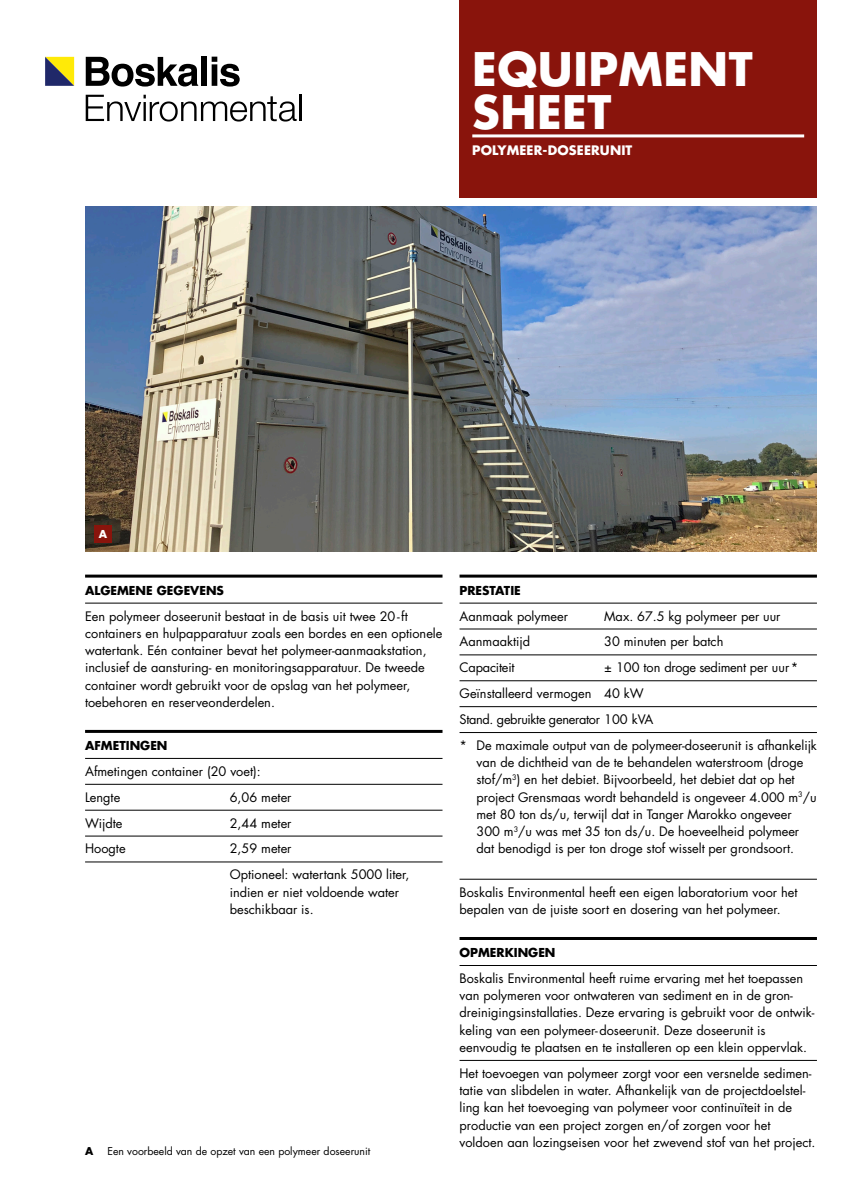
<style>
.page{position:relative;width:851px;height:1191px;background:#fff}
.page>*{position:absolute;margin:0;border:0;box-sizing:border-box;transform-origin:0 0}
._000_JEC_Heading_1{font:700 45px "Futura Std";letter-spacing:.01em;color:#fff}
._000_JEC_Heading_1_u{font:700 45px "Futura Std";letter-spacing:.01em;color:#fff}
.body_upperline{font:12.75px/17.2px "Futura Std";color:#000}
.body_upperline-2{font:12.75px "Futura Std";letter-spacing:-.025em;color:#000}
.body_upperline-3{font:12.75px "Futura Std";letter-spacing:-.02em;color:#000}
._000_JEC_Subheading{font:700 12.75px "Futura Std";letter-spacing:.01em;color:#fff}
.kop_3{font:700 12px "Futura Std";color:#000}
.t1{font:700 10.65px "Futura Std";color:#fff}
.captions{font:10.5px "Futura Std";color:#000}
.captions-2{font:700 10.5px "Futura Std";color:#000}
</style>
<div class="page">
<img style="left:85px;top:206px;width:731px;height:345px">
<div style="left:459px;top:0;width:357px;height:198px;background:#89140c"></div>
<hr style="left:472px;top:134px;width:332px;height:3px;background:#fff">
<hr style="left:85px;top:574px;width:357px;height:3px;background:#000">
<hr style="left:85px;top:603px;width:357px;height:1px;background:#000">
<hr style="left:85px;top:730px;width:357px;height:3px;background:#000">
<hr style="left:85px;top:758px;width:357px;height:1px;background:#000">
<hr style="left:85px;top:784px;width:357px;height:1px;background:#000">
<hr style="left:85px;top:810px;width:357px;height:1px;background:#000">
<hr style="left:85px;top:835px;width:357px;height:1px;background:#000">
<hr style="left:85px;top:861px;width:357px;height:1px;background:#000">
<hr style="left:459px;top:574px;width:357px;height:3px;background:#000">
<hr style="left:459px;top:603px;width:357px;height:1px;background:#000">
<hr style="left:459px;top:628px;width:357px;height:1px;background:#000">
<hr style="left:459px;top:654px;width:357px;height:1px;background:#000">
<hr style="left:459px;top:680px;width:357px;height:1px;background:#000">
<hr style="left:459px;top:706px;width:357px;height:1px;background:#000">
<hr style="left:459px;top:732px;width:357px;height:1px;background:#000">
<hr style="left:459px;top:879px;width:357px;height:1px;background:#000">
<hr style="left:459px;top:937px;width:357px;height:3px;background:#000">
<hr style="left:459px;top:965px;width:357px;height:1px;background:#000">
<hr style="left:459px;top:1060px;width:357px;height:1px;background:#000">
<svg style="left:45px;top:57px;width:29px;height:29px"></svg>
<svg style="left:86px;top:57px;width:112px;height:30px"></svg>
<div style="left:201px;top:57px;width:6px;height:29px;background:#000"></div>
<svg style="left:211px;top:57px;width:29px;height:30px"></svg>
<svg style="left:86px;top:95px;width:210px;height:27px"></svg>
<hr style="left:299px;top:95px;width:2px;height:26px;background:#000">
<div style="left:94px;top:525px;width:18px;height:18px;background:#89140c"></div>
<p class="_000_JEC_Heading_1" style="left:472px;top:39px;width:282px">EQUIPMENT</p>
<p class="_000_JEC_Heading_1_u" style="left:472px;top:82px;width:141px">SHEET</p>
<p class="_000_JEC_Subheading" style="left:472px;top:141px;width:162px">POLYMEER-DOSEERUNIT</p>
<p class="t1" style="left:99px;top:527px;width:10px">A</p>
<p class="kop_3" style="left:85px;top:582px;width:140px">ALGEMENE GEGEVENS</p>
<p class="body_upperline" style="left:85px;top:607px;width:359px">Een polymeer doseerunit bestaat in de basis uit twee 20-ft containers en hulpapparatuur zoals een bordes en een optionele watertank. Eén container bevat het polymeer-aanmaakstation, inclusief de aansturing- en monitoringsapparatuur. De tweede container wordt gebruikt voor de opslag van het polymeer, toebehoren en reserveonderdelen.</p>
<p class="kop_3" style="left:85px;top:737px;width:84px">AFMETINGEN</p>
<p class="body_upperline" style="left:85px;top:762px;width:177px">Afmetingen container (20 voet):</p>
<p class="body_upperline" style="left:85px;top:788px;width:37px">Lengte</p>
<p class="body_upperline" style="left:230px;top:788px;width:63px">6,06 meter</p>
<p class="body_upperline" style="left:85px;top:814px;width:39px">Wijdte</p>
<p class="body_upperline" style="left:230px;top:814px;width:63px">2,44 meter</p>
<p class="body_upperline" style="left:85px;top:840px;width:42px">Hoogte</p>
<p class="body_upperline" style="left:230px;top:840px;width:63px">2,59 meter</p>
<p class="body_upperline" style="left:230px;top:866px;width:181px">Optioneel: watertank 5000 liter, indien er niet voldoende water beschikbaar is.</p>
<p class="captions-2" style="left:85px;top:1144px;width:10px">A</p>
<p class="captions" style="left:107px;top:1144px;width:264px">Een voorbeeld van de opzet van een polymeer doseerunit</p>
<p class="kop_3" style="left:459px;top:582px;width:63px">PRESTATIE</p>
<p class="body_upperline" style="left:459px;top:607px;width:110px">Aanmaak polymeer</p>
<p class="body_upperline" style="left:604px;top:607px;width:178px">Max. 67.5 kg polymeer per uur</p>
<p class="body_upperline" style="left:459px;top:633px;width:72px">Aanmaaktijd</p>
<p class="body_upperline" style="left:604px;top:633px;width:121px">30 minuten per batch</p>
<p class="body_upperline" style="left:459px;top:659px;width:56px">Capaciteit</p>
<p class="body_upperline-3" style="left:604px;top:659px;width:196px">± 100 ton droge sediment per uur*</p>
<p class="body_upperline" style="left:459px;top:685px;width:186px">Geïnstalleerd vermogen 40 kW</p>
<p class="body_upperline-2" style="left:459px;top:711px;width:195px">Stand. gebruikte generator 100 kVA</p>
<p class="body_upperline" style="left:476px;top:736px;width:342px;text-indent:-17px">* De maximale output van de polymeer-doseerunit is afhankelijk van de dichtheid van de te behandelen waterstroom (droge stof/m<sup>3</sup>) en het debiet. Bijvoorbeeld, het debiet dat op het project Grensmaas wordt behandeld is ongeveer 4.000 m<sup>3</sup>/u met 80 ton ds/u, terwijl dat in Tanger Marokko ongeveer 300 m<sup>3</sup>/u was met 35 ton ds/u. De hoeveelheid polymeer dat benodigd is per ton droge stof wisselt per grondsoort.</p>
<p class="body_upperline" style="left:459px;top:883px;width:339px">Boskalis Environmental heeft een eigen laboratorium voor het bepalen van de juiste soort en dosering van het polymeer.</p>
<p class="kop_3" style="left:459px;top:944px;width:97px">OPMERKINGEN</p>
<p class="body_upperline" style="left:459px;top:969px;width:356px">Boskalis Environmental heeft ruime ervaring met het toepassen van polymeren voor ontwateren van sediment en in de gron&shy;dreinigingsinstallaties. Deze ervaring is gebruikt voor de ontwik&shy;keling van een polymeer-doseerunit. Deze doseerunit is eenvoudig te plaatsen en te installeren op een klein oppervlak.</p>
<p class="body_upperline" style="left:459px;top:1064px;width:357px">Het toevoegen van polymeer zorgt voor een versnelde sedimen&shy;tatie van slibdelen in water. Afhankelijk van de projectdoelstel&shy;ling kan het toevoeging van polymeer voor continuïteit in de productie van een project zorgen en/of zorgen voor het voldoen aan lozingseisen voor het zwevend stof van het project.</p>
</div>
